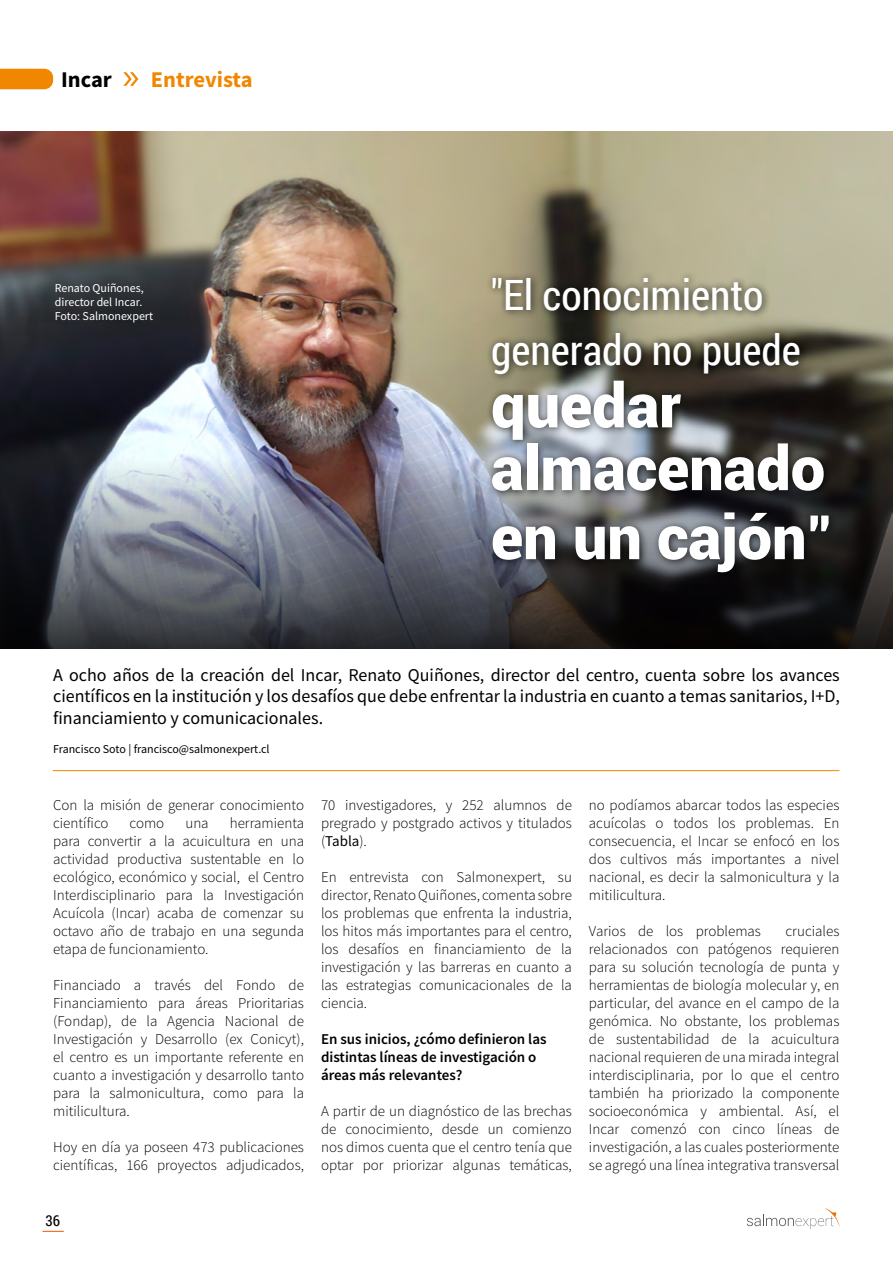
<style>
.page{position:relative;width:893px;height:1263px;background:#fff}
.page>*{position:absolute;margin:0;border:0;box-sizing:border-box;transform-origin:0 0}
.t1{font:900 61.35px/62.7px "Roboto";color:#fff}
.t2{font:41.85px/54.4px "Roboto Condensed";color:#fff}
.t3{font:700 22.5px "Source Sans Pro";color:#f18700}
.t4{font:700 22.5px "Source Sans Pro";color:#000}
.t5{font:18px/21.6px "Source Sans Pro";color:#000;text-align:justify}
.t6{font:300 15px/18px "Source Sans Pro";color:#000;text-align:justify}
.t7{font:600 15px/18px "Source Sans Pro";color:#000}
.t8{font:15px "Roboto Condensed";color:#000}
.t9{font:12px/14.4px "Source Sans Pro";color:#fff}
.t10{font:12px "Source Sans Pro";color:#000}
.s1{font-weight:400}
</style>
<div class="page">
<svg style="left:747px;top:1208px;width:93px;height:21px"></svg>
<img style="left:0;top:132px;width:893px;height:327px">
<hr style="left:53px;top:770px;width:786px;height:1px;background:#f18700">
<svg style="left:0;top:459px;width:893px;height:189px;background:#4d4e55"></svg>
<svg style="left:43px;top:1231px;width:21px;height:1px"></svg>
<svg style="left:0;top:69px;width:53px;height:20px"></svg>
<svg style="left:123px;top:72px;width:15px;height:14px"></svg>
<div style="left:485px;top:271px;width:353px;height:311px;background:#000;opacity:.75"></div>
<h3 class="t4" style="left:61px;top:64px;width:52px">Incar</h3>
<h3 class="t3" style="left:151px;top:64px;width:103px">Entrevista</h3>
<p class="t9" style="left:55px;top:280px;width:100px">Renato Quiñones, director del Incar.<br>Foto: Salmonexpert</p>
<h2 class="t2" style="left:491px;top:267px;width:311px">"El conocimiento generado no puede</h2>
<h1 class="t1" style="left:491px;top:372px;width:336px">quedar almacenado</h1>
<h1 class="t1" style="left:491px;top:503px;width:343px">en un cajón"</h1>
<p class="t5" style="left:53px;top:664px;width:788px">A ocho años de la creación del Incar, Renato Quiñones, director del centro, cuenta sobre los avances científicos en la institución y los desafíos que debe enfrentar la industria en cuanto a temas sanitarios, I+D, financiamiento y comunicacionales.</p>
<p class="t10" style="left:53px;top:741px;width:218px">Francisco Soto | francisco@salmonexpert.cl</p>
<p class="t6" style="left:53px;top:796px;width:252px">Con la misión de generar conocimiento científico</p>
<p class="t6" style="left:53px;top:814px;width:252px;text-indent:177px">herramienta para convertir a la acuicultura en una actividad productiva sustentable en lo ecológico, económico y social, el Centro Interdisciplinario para la Investigación Acuícola (Incar) acaba de comenzar su octavo año de trabajo en una segunda etapa de funcionamiento.</p>
<p class="t6" style="left:53px;top:976px;width:252px">Financiado a través del Fondo de Financiamiento para áreas Prioritarias (Fondap), de la Agencia Nacional de Investigación y Desarrollo (ex Conicyt), el centro es un importante referente en cuanto a investigación y desarrollo tanto para la salmonicultura, como para la mitilicultura.</p>
<p class="t6" style="left:53px;top:1138px;width:252px">Hoy en día ya poseen 473 publicaciones científicas, 166 proyectos adjudicados,</p>
<p class="t6" style="left:130px;top:814px;width:36px">como</p>
<p class="t6" style="left:185px;top:814px;width:25px">una</p>
<p class="t8" style="left:45px;top:1210px;width:16px">36</p>
<p class="t6" style="left:321px;top:796px;width:252px">70 investigadores, y 252 alumnos de pregrado y postgrado activos y titulados (<span class="s1">Tabla</span>).</p>
<p class="t6" style="left:321px;top:868px;width:252px">En entrevista con Salmonexpert, su director, Renato Quiñones, comenta sobre los problemas que enfrenta la industria, los hitos más importantes para el centro, los desafíos en financiamiento de la investigación y las barreras en cuanto a las estrategias comunicacionales de la ciencia.</p>
<p class="t7" style="left:321px;top:1030px;width:227px">En sus inicios, ¿cómo definieron las distintas líneas de investigación o áreas más relevantes?</p>
<p class="t6" style="left:321px;top:1102px;width:252px">A partir de un diagnóstico de las brechas de conocimiento, desde un comienzo nos dimos cuenta que el centro tenía que optar por priorizar algunas temáticas,</p>
<p class="t6" style="left:589px;top:796px;width:252px">no podíamos abarcar todos las especies acuícolas o todos los problemas. En consecuencia, el Incar se enfocó en los dos cultivos más importantes a nivel nacional, es decir la salmonicultura y la mitilicultura.</p>
<p class="t6" style="left:589px;top:922px;width:174px">Varios de los problemas</p>
<p class="t6" style="left:589px;top:922px;width:252px;text-indent:197px">cruciales relacionados con patógenos requieren para su solución tecnología de punta y herramientas de biología molecular y, en particular, del avance en el campo de la genómica. No obstante, los problemas de sustentabilidad de la acuicultura nacional requieren de una mirada integral interdisciplinaria, por lo que el centro también ha priorizado la componente socioeconómica y ambiental. Así, el Incar comenzó con cinco líneas de investigación, a las cuales posteriormente se agregó una línea integrativa transversal</p>
</div>
